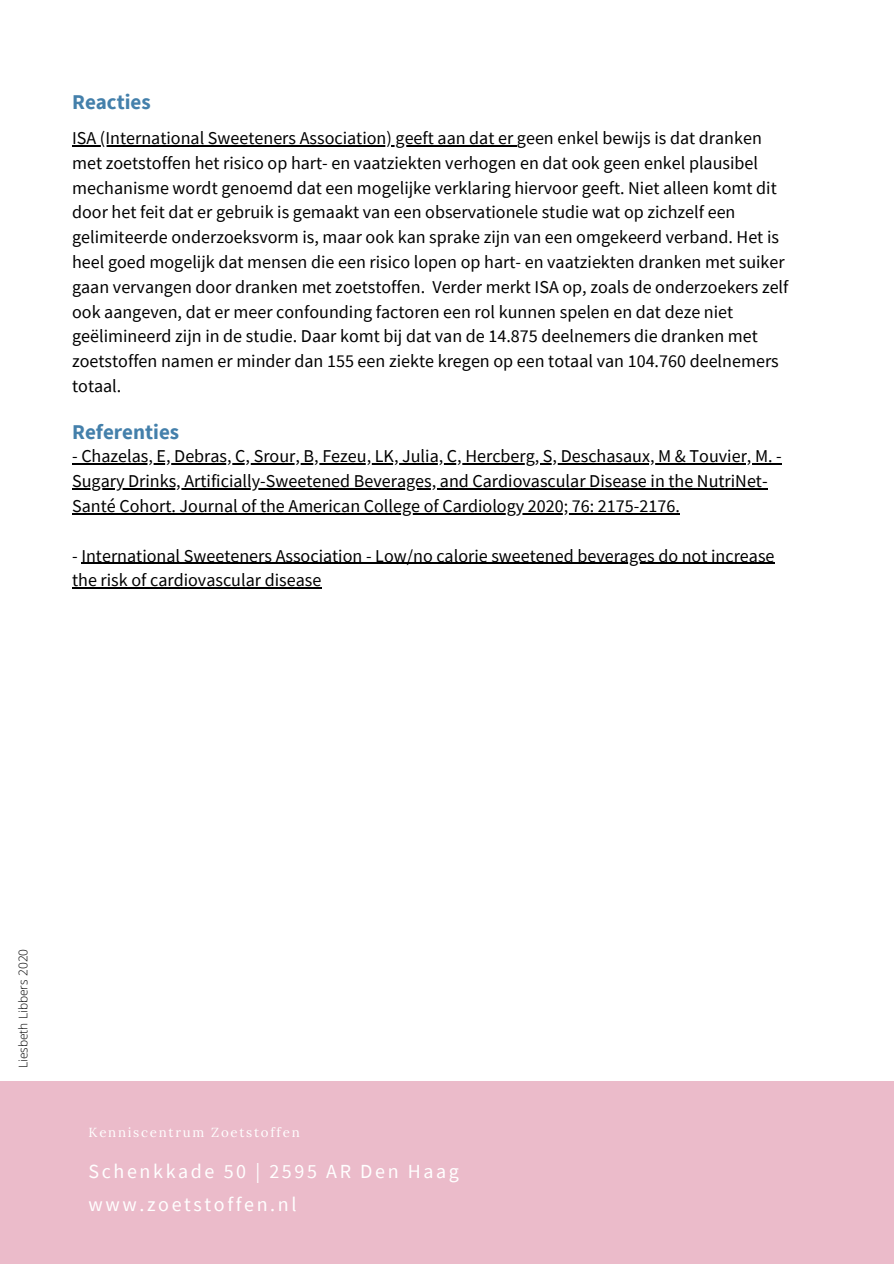
<style>
.page{position:relative;width:894px;height:1264px;background:#fff}
.page>*{position:absolute;margin:0;border:0;box-sizing:border-box;transform-origin:0 0}
.t1{font:700 21px "Source Sans Pro";color:#4480ab}
.t2{font:19.95px/32.7px "Source Sans Pro";letter-spacing:.13em;color:#fff}
.t3{font:18px/24.8px "Source Sans Pro";color:#000}
.t4{font:13.2px "Lora";letter-spacing:.13em;color:#fff}
.t5{font:300 12px "Open Sans";color:#000}
</style>
<div class="page">
<div style="left:0;top:1081px;width:893px;height:182px;background:#ebbbca"></div>
<hr style="left:72px;top:145px;width:445px;height:1px;background:#000">
<hr style="left:81px;top:463px;width:700px;height:1px;background:#000">
<hr style="left:72px;top:488px;width:695px;height:1px;background:#000">
<hr style="left:72px;top:513px;width:607px;height:1px;background:#000">
<hr style="left:81px;top:562px;width:693px;height:2px;background:#000">
<hr style="left:72px;top:587px;width:249px;height:1px;background:#000">
<p class="t1" style="left:72px;top:88px;width:80px">Reacties</p>
<p class="t3" style="left:72px;top:125px;width:717px">ISA (International Sweeteners Association) geeft aan dat er geen enkel bewijs is dat dranken met zoetstoffen het risico op hart- en vaatziekten verhogen en dat ook geen enkel plausibel mechanisme wordt genoemd dat een mogelijke verklaring hiervoor geeft. Niet alleen komt dit door het feit dat er gebruik is gemaakt van een observationele studie wat op zichzelf een gelimiteerde onderzoeksvorm is, maar ook kan sprake zijn van een omgekeerd verband. Het is heel goed mogelijk dat mensen die een risico lopen op hart- en vaatziekten dranken met suiker gaan vervangen door dranken met zoetstoffen. Verder merkt ISA op, zoals de onderzoekers zelf ook aangeven, dat er meer confounding factoren een rol kunnen spelen en dat deze niet geëlimineerd zijn in de studie. Daar komt bij dat van de 14.875 deelnemers die dranken met zoetstoffen namen er minder dan 155 een ziekte kregen op een totaal van 104.760 deelnemers totaal.</p>
<p class="t1" style="left:72px;top:418px;width:109px">Referenties</p>
<p class="t3" style="left:72px;top:443px;width:711px">- Chazelas, E, Debras, C, Srour, B, Fezeu, LK, Julia, C, Hercberg, S, Deschasaux, M &amp; Touvier, M. -<br>Sugary Drinks, Artificially-Sweetened Beverages, and Cardiovascular Disease in the NutriNet-<br>Santé Cohort. Journal of the American College of Cardiology 2020; 76: 2175-2176.</p>
<p class="t3" style="left:72px;top:543px;width:703px">- International Sweeteners Association - Low/no calorie sweetened beverages do not increase the risk of cardiovascular disease</p>
<p class="t5" style="left:15px;top:1068px;width:121px;rotate:-90deg">Liesbeth Libbers 2020</p>
<p class="t4" style="left:89px;top:1124px;width:212px">Kenniscentrum Zoetstoffen</p>
<p class="t2" style="left:89px;top:1154px;width:372px">Schenkkade 50 | 2595 AR Den Haag www.zoetstoffen.nl</p>
</div>
